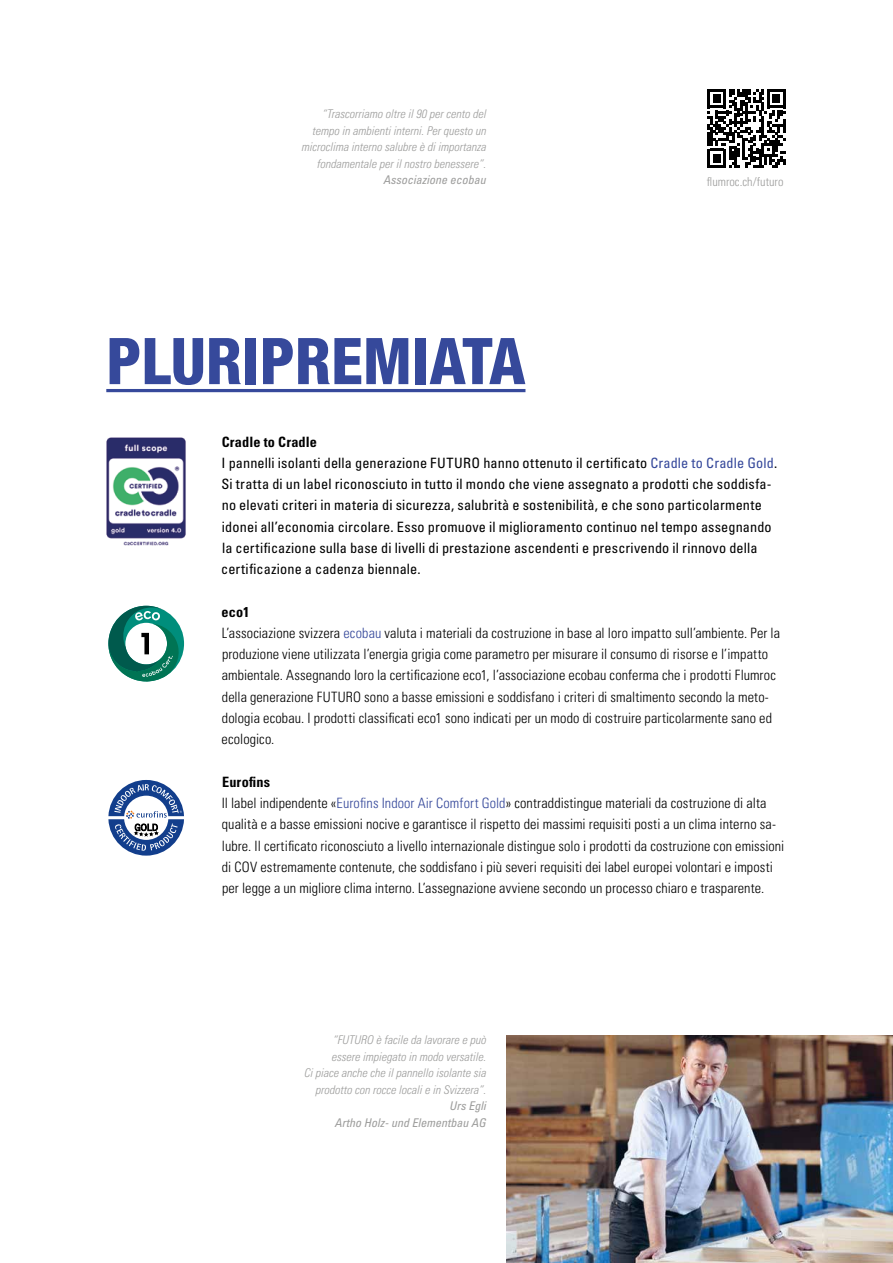
<style>
.page{position:relative;width:893px;height:1263px;background:#fff}
.page>*{position:absolute;margin:0;border:0;box-sizing:border-box;transform-origin:0 0}
.t1{font:800 condensed 64.5px "Helvetica Neue LT Std";color:#36499b}
.t2{font:300 condensed 14.25px/21.3px "Univers LT Pro";letter-spacing:.005em;color:#000}
.t3{font:condensed 14.25px/21.3px "Univers LT Pro";letter-spacing:.01em;color:#000}
.t4{font:300 condensed 12.3px "Univers LT Pro";color:#9d9d9c}
.t5{font:italic 300 condensed 12px/16.5px "Univers LT Pro";color:#9d9d9c;text-align:right}
.t6{font:italic condensed 12px/16.5px "Univers LT Pro";color:#9d9d9c;text-align:right}
.s1{font-weight:700}
.s2{color:#36499b}
</style>
<div class="page">
<img style="left:507px;top:1035px;width:386px;height:228px">
<svg style="left:707px;top:89px;width:79px;height:78px"></svg>
<hr style="left:106px;top:389px;width:419px;height:3px;background:#36499b">
<svg style="left:108px;top:780px;width:76px;height:76px"></svg>
<svg style="left:108px;top:606px;width:76px;height:75px"></svg>
<img style="left:106px;top:437px;width:80px;height:109px">
<p class="t5" style="left:301px;top:105px;width:186px">“Trascorriamo oltre il 90 per cento del tempo in ambienti interni. Per questo un microclima interno salubre è di importanza fondamentale per il nostro benessere”.</p>
<p class="t6" style="left:383px;top:171px;width:104px">Associazione ecobau</p>
<h1 class="t1" style="left:106px;top:321px;width:421px">PLURIPREMIATA</h1>
<p class="t4" style="left:707px;top:173px;width:78px">flumroc.ch/futuro</p>
<p class="t3" style="left:221px;top:430px;width:558px"><span class="s1">Cradle to Cradle<br></span>I pannelli isolanti della generazione FUTURO hanno ottenuto il certificato <span class="s2">Cradle to Cradle Gold</span>.<br>Si tratta di un label riconosciuto in tutto il mondo che viene assegnato a prodotti che soddisfa&shy;no elevati criteri in materia di sicurezza, salubrità e sostenibilità, e che sono particolarmente idonei all’economia circolare. Esso promuove il miglioramento continuo nel tempo assegnando la certificazione sulla base di livelli di prestazione ascendenti e prescrivendo il rinnovo della certificazione a cadenza biennale.</p>
<p class="t2" style="left:222px;top:600px;width:560px"><span class="s1">eco1<br></span>L’associazione svizzera <span class="s2">ecobau</span> valuta i materiali da costruzione in base al loro impatto sull’ambiente. Per la produzione viene utilizzata l’energia grigia come parametro per misurare il consumo di risorse e l’impatto ambientale. Assegnando loro la certificazione eco1, l’associazione ecobau conferma che i prodotti Flumroc della generazione FUTURO sono a basse emissioni e soddisfano i criteri di smaltimento secondo la meto&shy;dologia ecobau. I prodotti classificati eco1 sono indicati per un modo di costruire particolarmente sano ed ecologico.</p>
<p class="t2" style="left:222px;top:770px;width:564px"><span class="s1">Eurofins<br></span>Il label indipendente «<span class="s2">Eurofins Indoor Air Comfort Gold</span>» contraddistingue materiali da costruzione di alta qualità e a basse emissioni nocive e garantisce il rispetto dei massimi requisiti posti a un clima interno sa&shy;lubre. Il certificato riconosciuto a livello internazionale distingue solo i prodotti da costruzione con emissioni di COV estremamente contenute, che soddisfano i più severi requisiti dei label europei volontari e imposti per legge a un migliore clima interno. L’assegnazione avviene secondo un processo chiaro e trasparente.</p>
<p class="t5" style="left:304px;top:1031px;width:183px">“FUTURO è facile da lavorare e può essere impiegato in modo versatile.<br>Ci piace anche che il pannello isolante sia prodotto con rocce locali e in Svizzera”.</p>
<p class="t6" style="left:334px;top:1097px;width:153px">Urs Egli<br>Artho Holz- und Elementbau AG</p>
</div>
